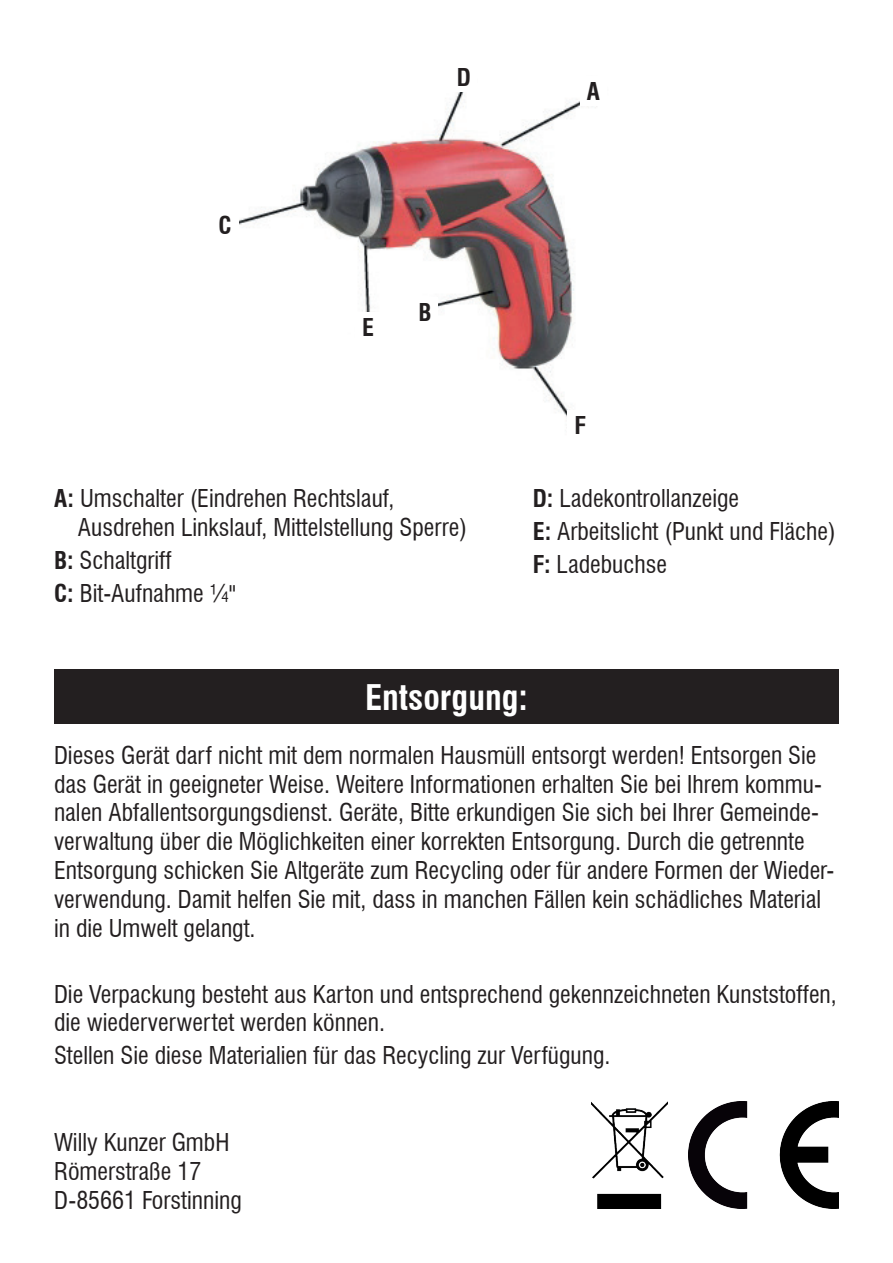
<style>
.page{position:relative;width:893px;height:1263px;background:#fff}
.page>*{position:absolute;margin:0;border:0;box-sizing:border-box;transform-origin:0 0}
.t1{font:700 condensed 34.5px "Swiss 721 BT";color:#fff}
.t2{font:condensed 24px/28.8px "Swiss 721 BT";color:#231f20}
.t3{font:700 condensed 24px "Swiss 721 BT";color:#231f20}
.s1{font-weight:700}
</style>
<div class="page">
<img style="left:592px;top:1101px;width:76px;height:108px">
<img style="left:689px;top:1101px;width:150px;height:108px">
<div style="left:54px;top:670px;width:785px;height:54px;background:#231f20"></div>
<img style="left:239px;top:92px;width:358px;height:325px">
<div style="left:580px;top:77px;width:27px;height:29px;background:#fff"></div>
<div style="left:412px;top:298px;width:26px;height:29px;background:#fff"></div>
<div style="left:355px;top:312px;width:26px;height:29px;background:#fff"></div>
<div style="left:567px;top:410px;width:26px;height:29px;background:#fff"></div>
<p class="t3" style="left:218px;top:211px;width:15px">C</p>
<p class="t3" style="left:457px;top:63px;width:16px">D</p>
<p class="t3" style="left:362px;top:313px;width:13px">E</p>
<p class="t3" style="left:418px;top:298px;width:15px">B</p>
<p class="t2" style="left:78px;top:484px;width:391px;text-indent:-24px"><span class="s1">A:</span> Umschalter (Eindrehen Rechtslauf,<br>Ausdrehen Linkslauf, Mittelstellung Sperre)</p>
<p class="t2" style="left:54px;top:544px;width:183px;line-height:33px"><span class="s1">B:</span> Schaltgriff<br><span class="s1">C:</span> Bit-Aufnahme ¼"</p>
<p class="t3" style="left:587px;top:77px;width:15px">A</p>
<p class="t3" style="left:575px;top:410px;width:13px">F</p>
<p class="t2" style="left:533px;top:482px;width:304px;line-height:33px"><span class="s1">D:</span> Ladekontrollanzeige<br><span class="s1">E:</span> Arbeitslicht (Punkt und Fläche)<br><span class="s1">F:</span> Ladebuchse</p>
<h1 class="t1" style="left:365px;top:677px;width:164px">Entsorgung:</h1>
<p class="t2" style="left:54px;top:740px;width:782px">Dieses Gerät darf nicht mit dem normalen Hausmüll entsorgt werden! Entsorgen Sie das Gerät in geeigneter Weise. Weitere Informationen erhalten Sie bei Ihrem kommu&shy;nalen Abfallentsorgungsdienst. Geräte, Bitte erkundigen Sie sich bei Ihrer Gemeinde&shy;verwaltung über die Möglichkeiten einer korrekten Entsorgung. Durch die getrennte Entsorgung schicken Sie Altgeräte zum Recycling oder für andere Formen der Wieder&shy;verwendung. Damit helfen Sie mit, dass in manchen Fällen kein schädliches Material in die Umwelt gelangt.</p>
<p class="t2" style="left:54px;top:979px;width:784px">Die Verpackung besteht aus Karton und entsprechend gekennzeichneten Kunststoffen, die wiederverwertet werden können.</p>
<p class="t2" style="left:54px;top:1041px;width:558px">Stellen Sie diese Materialien für das Recycling zur Verfügung.</p>
<p class="t2" style="left:54px;top:1128px;width:189px">Willy Kunzer GmbH<br>Römerstraße 17<br>D-85661 Forstinning</p>
</div>
